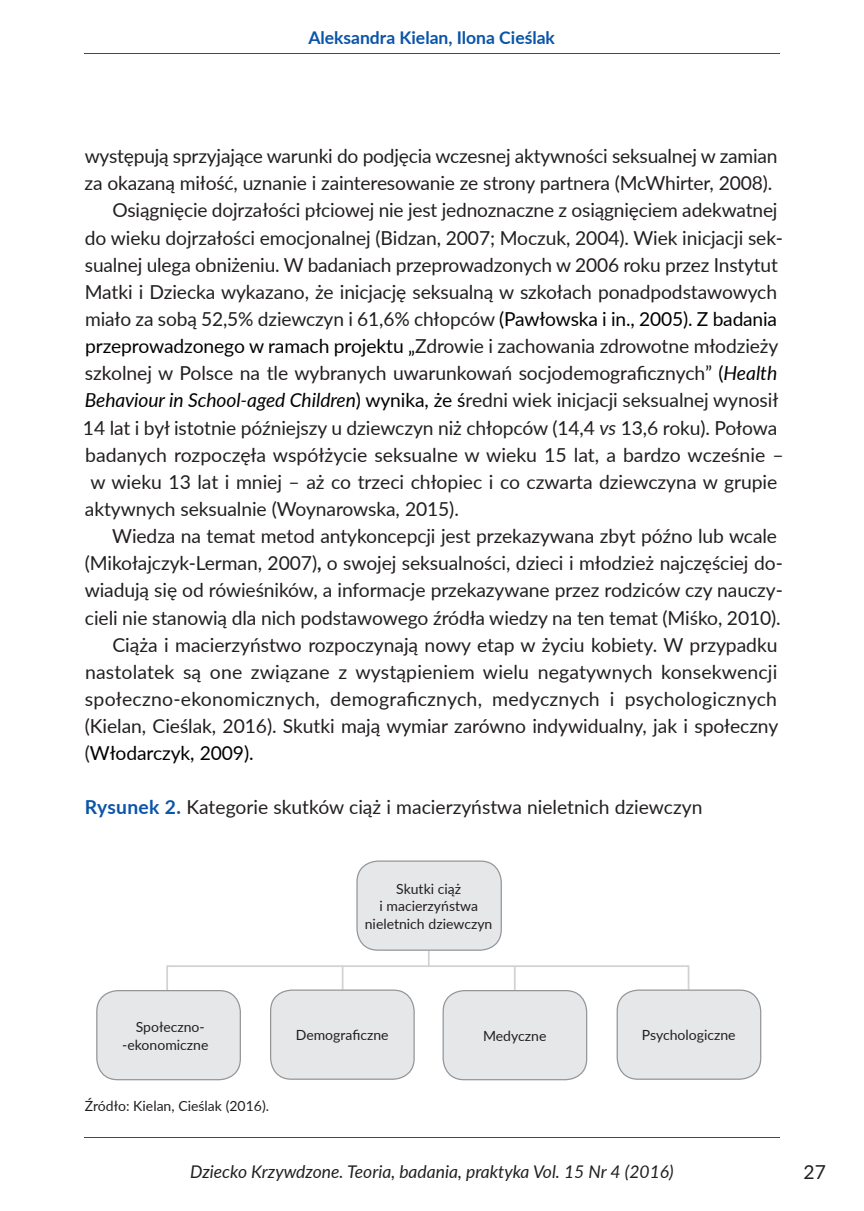
<style>
.page{position:relative;width:864px;height:1211px;background:#fff}
.page>*{position:absolute;margin:0;border:0;box-sizing:border-box;transform-origin:0 0}
.tab__title{font:19.25px/27.1px "Lato";letter-spacing:-.005em;color:#231f20}
.t1{font:italic 17.5px "Lato";color:#231f20}
.t2{font:700 17.5px "Lato";color:#0a54a9}
.tab__column{font:14px/17.5px "Lato";color:#231f20;text-align:center}
.tab__footer{font:14px "Lato";color:#231f20}
.s1{color:#000}
.s2{font-style:italic;color:#000}
.s3{font-style:italic}
.s4{font-weight:700}
.s5{font-weight:700;color:#0a54a9}
</style>
<div class="page">
<hr style="left:84px;top:1136px;width:695px;height:1px;background:#0a54a9">
<hr style="left:84px;top:53px;width:695px;height:1px;background:#0a54a9">
<hr style="left:167px;top:965px;width:521px;height:2px;background:#d1d2d4">
<svg style="left:427px;top:950px;width:2px;height:15px"></svg>
<hr style="left:166px;top:965px;width:2px;height:25px;background:#d1d2d4">
<hr style="left:341px;top:965px;width:2px;height:24px;background:#d1d2d4">
<hr style="left:513px;top:965px;width:2px;height:25px;background:#d1d2d4">
<hr style="left:687px;top:965px;width:2px;height:24px;background:#d1d2d4">
<div style="left:357px;top:861px;width:144px;height:89px;background:#e6e7e9;border-radius:21px"></div>
<div style="left:356px;top:860px;width:145px;height:90px;border:1px solid #939598;border-radius:21px"></div>
<div style="left:97px;top:990px;width:143px;height:89px;background:#e6e7e9;border-radius:21px"></div>
<div style="left:96px;top:990px;width:145px;height:90px;border:1px solid #939598;border-radius:21px"></div>
<div style="left:270px;top:990px;width:144px;height:89px;background:#e6e7e9;border-radius:21px"></div>
<div style="left:270px;top:989px;width:144px;height:90px;border:1px solid #939598;border-radius:21px"></div>
<div style="left:443px;top:990px;width:143px;height:89px;background:#e6e7e9;border-radius:21px"></div>
<div style="left:442px;top:990px;width:145px;height:90px;border:1px solid #939598;border-radius:21px"></div>
<div style="left:617px;top:990px;width:143px;height:89px;background:#e6e7e9;border-radius:21px"></div>
<div style="left:616px;top:989px;width:145px;height:90px;border:1px solid #939598;border-radius:21px"></div>
<p class="t2" style="left:308px;top:25px;width:248px">Aleksandra Kielan, Ilona Cieślak</p>
<p class="tab__title" style="left:84px;top:142px;width:694px">występują sprzyjające warunki do podjęcia wczesnej aktywności seksualnej w zamian za okazaną miłość, uznanie i zainteresowanie ze strony partnera (McWhirter, 2008).</p>
<p class="tab__title" style="left:112px;top:196px;width:666px">Osiągnięcie dojrzałości płciowej nie jest jednoznaczne z osiągnięciem adekwatnej</p>
<p class="tab__title" style="left:85px;top:223px;width:699px">do wieku dojrzałości emocjonalnej (Bidzan, 2007; Moczuk, 2004). Wiek inicjacji sek-</p>
<p class="tab__title" style="left:85px;top:250px;width:694px">sualnej ulega obniżeniu. W badaniach przeprowadzonych w 2006 roku przez Instytut</p>
<p class="tab__title" style="left:85px;top:277px;width:693px">Matki i Dziecka wykazano, że inicjację seksualną w szkołach ponadpodstawowych</p>
<p class="tab__title" style="left:85px;top:304px;width:693px">miało za sobą 52,5% dziewczyn i 61,6% chłopców <span class="s1">(Pawłowska i in., 2005). Z badania</span></p>
<p class="tab__title" style="left:85px;top:332px;width:694px"><span class="s1">przeprowadzonego w ramach projektu „</span>Zdrowie i zachowania zdrowotne młodzieży</p>
<p class="tab__title" style="left:85px;top:359px;width:693px">szkolnej w Polsce na tle wybranych uwarunkowań socjodemograficznych” <span class="s1">(</span><span class="s2">Health</span></p>
<p class="tab__title" style="left:85px;top:386px;width:694px"><span class="s2">Behaviour in School-aged Children</span><span class="s1">) wynika, że ś</span>redni wiek inicjacji seksualnej wynosił</p>
<p class="tab__title" style="left:83px;top:413px;width:695px">14 lat i był istotnie późniejszy u dziewczyn niż chłopców (14,4 <span class="s3">vs</span> 13,6 roku). Połowa</p>
<p class="tab__title" style="left:85px;top:440px;width:699px">badanych rozpoczęła współżycie seksualne w wieku 15 lat, a bardzo wcześnie –</p>
<p class="tab__title" style="left:90px;top:467px;width:688px">w wieku 13 lat i mniej – aż co trzeci chłopiec i co czwarta dziewczyna w grupie</p>
<p class="tab__title" style="left:85px;top:494px;width:375px">aktywnych seksualnie (Woynarowska, 2015).</p>
<p class="tab__title" style="left:85px;top:521px;width:699px;text-indent:27px">Wiedza na temat metod antykoncepcji jest przekazywana zbyt późno lub wcale (Mikołajczyk-Lerman, 2007)<span class="s4">,</span> o swojej seksualności, dzieci i młodzież najczęściej do&shy;wiadują się od rówieśników, a informacje przekazywane przez rodziców czy nauczy&shy;cieli nie stanowią dla nich podstawowego źródła wiedzy na ten temat (Miśko, 2010).</p>
<p class="tab__title" style="left:85px;top:630px;width:694px;text-align:justify;text-indent:27px">Ciąża i macierzyństwo rozpoczynają nowy etap w życiu kobiety. W przypadku nastolatek są one związane z wystąpieniem wielu negatywnych konsekwencji społeczno-ekonomicznych, demograficznych, medycznych i psychologicznych (Kielan, Cieślak, 2016). Skutki mają wymiar zarówno indywidualny, jak i społeczny (<span class="s1">Włodarczyk, 2009).</span></p>
<p class="tab__title" style="left:85px;top:793px;width:618px"><span class="s5">Rysunek 2.</span> Kategorie skutków ciąż i macierzyństwa nieletnich dziewczyn</p>
<p class="tab__column" style="left:364px;top:879px;width:129px">Skutki ciąż<br>i macierzyństwa nieletnich dziewczyn</p>
<p class="tab__column" style="left:122px;top:1017px;width:88px;text-align:right">Społeczno--ekonomiczne</p>
<p class="tab__column" style="left:296px;top:1025px;width:94px">Demograficzne</p>
<p class="tab__column" style="left:483px;top:1026px;width:65px">Medyczne</p>
<p class="tab__column" style="left:641px;top:1025px;width:95px">Psychologiczne</p>
<p class="tab__footer" style="left:85px;top:1096px;width:185px">Źródło: Kielan, Cieślak (2016).</p>
<p class="t1" style="left:190px;top:1159px;width:485px">Dziecko Krzywdzone. Teoria, badania, praktyka Vol. 15 Nr 4 (2016)</p>
<p class="tab__title" style="left:803px;top:1157px;width:24px">27</p>
</div>
